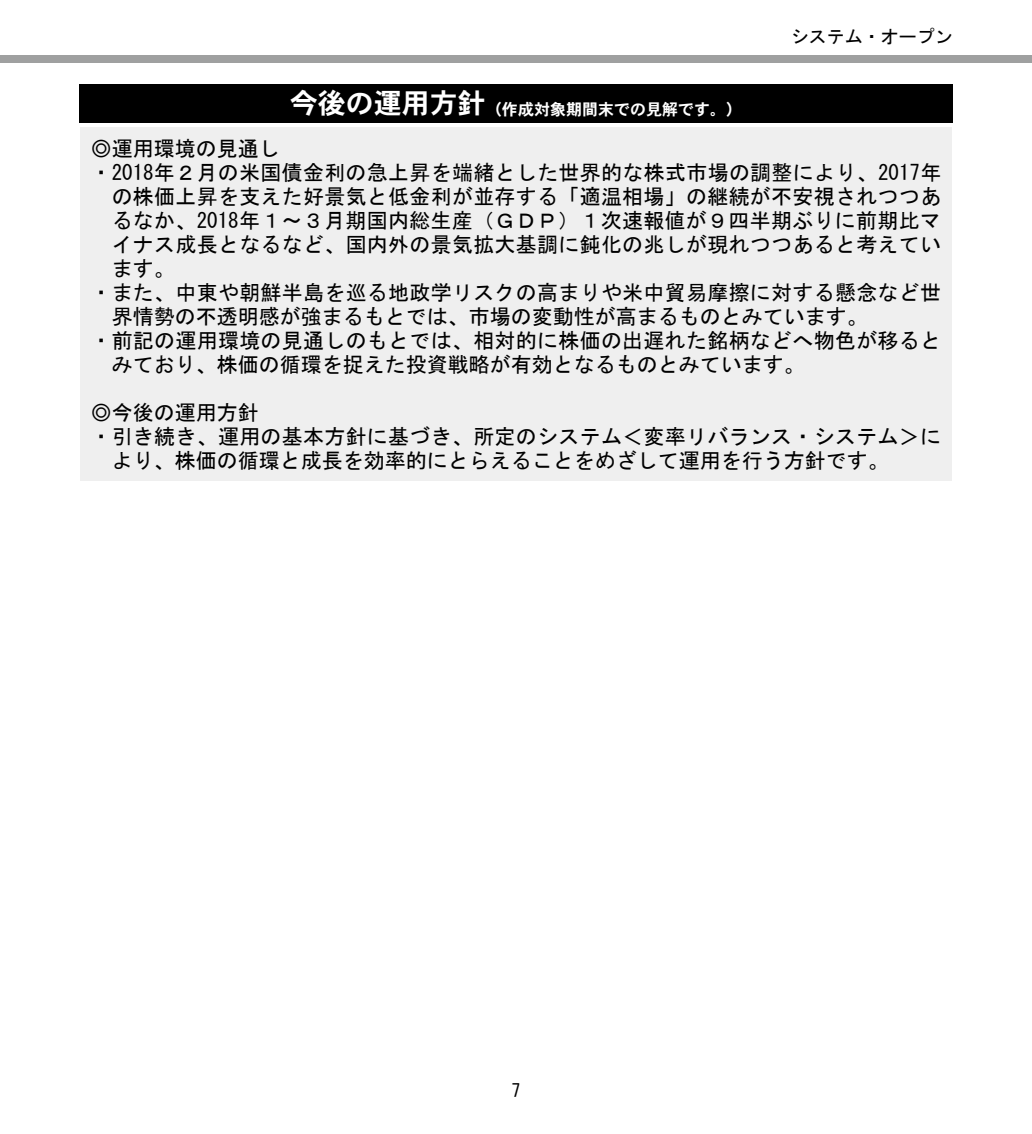
<style>
.page{position:relative;width:1032px;height:1134px;background:#fff}
.page>*{position:absolute;margin:0;border:0;box-sizing:border-box;transform-origin:0 0}
.t1{font:21px "MS Gothic";letter-spacing:.015em;color:#000}
.t2{font:18px "MS Gothic";color:#000}
.t3{font:16px "DFHS Gothic W7 WIN RKSJ H";color:#fff}
.s1{font-size:28px}
</style>
<div class="page">
<div style="left:0;top:56px;width:1032px;height:7px;background:#9fa0a0"></div>
<div style="left:79px;top:84px;width:873px;height:38px;background:#000"></div>
<div style="left:80px;top:128px;width:872px;height:353px;background:#efefef"></div>
<p class="t3" style="left:290px;top:101px;width:453px"><span class="s1">今後の運用方針</span>（作成対象期間末での見解です。）</p>
<p class="t2" style="left:791px;top:27px;width:163px">システム・オープン</p>
<p class="t1" style="left:91px;top:138px;width:191px">◎運用環境の見通し</p>
<p class="t1" style="left:91px;top:162px;width:852px">・2018年２月の米国債金利の急上昇を端緒とした世界的な株式市場の調整により、2017年</p>
<p class="t1" style="left:112px;top:186px;width:831px">の株価上昇を支えた好景気と低金利が並存する「適温相場」の継続が不安視されつつあ</p>
<p class="t1" style="left:112px;top:210px;width:831px">るなか、2018年１～３月期国内総生産（ＧＤＰ）１次速報値が９四半期ぶりに前期比マ</p>
<p class="t1" style="left:112px;top:234px;width:831px">イナス成長となるなど、国内外の景気拡大基調に鈍化の兆しが現れつつあると考えてい</p>
<p class="t1" style="left:112px;top:258px;width:64px">ます。</p>
<p class="t1" style="left:91px;top:282px;width:852px">・また、中東や朝鮮半島を巡る地政学リスクの高まりや米中貿易摩擦に対する懸念など世</p>
<p class="t1" style="left:112px;top:306px;width:758px">界情勢の不透明感が強まるもとでは、市場の変動性が高まるものとみています。</p>
<p class="t1" style="left:91px;top:330px;width:852px">・前記の運用環境の見通しのもとでは、相対的に株価の出遅れた銘柄などへ物色が移ると</p>
<p class="t1" style="left:112px;top:354px;width:695px">みており、株価の循環を捉えた投資戦略が有効となるものとみています。</p>
<p class="t1" style="left:91px;top:402px;width:170px">◎今後の運用方針</p>
<p class="t1" style="left:91px;top:426px;width:852px">・引き続き、運用の基本方針に基づき、所定のシステム＜変率リバランス・システム＞に</p>
<p class="t1" style="left:112px;top:450px;width:779px">より、株価の循環と成長を効率的にとらえることをめざして運用を行う方針です。</p>
<p class="t2" style="left:511px;top:1081px;width:10px">7</p>
</div>
